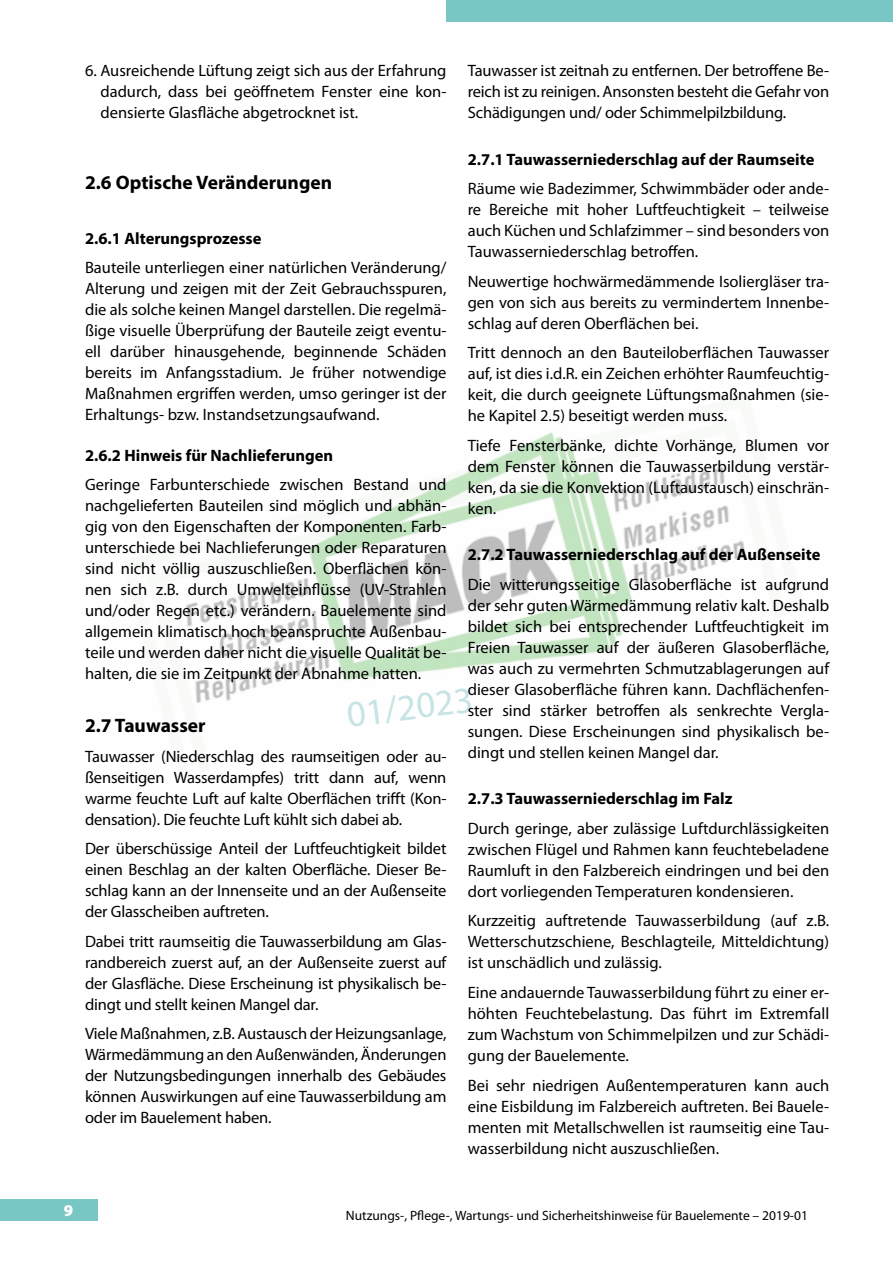
<style>
.page{position:relative;width:893px;height:1263px;background:#fff}
.page>*{position:absolute;margin:0;border:0;box-sizing:border-box;transform-origin:0 0}
.t1{font:37.05px "Myriad Pro";color:#c5e4e3}
.t2{font:700 19.5px "Myriad Pro";color:#000}
.t3{font:16.5px/21px "Myriad Pro";color:#000;text-align:justify}
.t4{font:700 16.5px "Myriad Pro";color:#000}
.t5{font:900 16.5px "Myriad Pro";color:#fff}
.t6{font:13.5px "Myriad Pro";color:#000}
</style>
<div class="page">
<div style="left:446px;top:0;width:447px;height:21px;background:#79c7c5"></div>
<div style="left:0;top:1199px;width:98px;height:21px;background:#79c7c5"></div>
<img style="left:186px;top:432px;width:559px;height:271px">
<p class="t3" style="left:100px;top:60px;width:348px;text-indent:-15px">6. Ausreichende Lüftung zeigt sich aus der Erfahrung dadurch, dass bei geöffnetem Fenster eine kon&shy;densierte Glasfläche abgetrocknet ist.</p>
<p class="t3" style="left:468px;top:60px;width:363px">Tauwasser ist zeitnah zu entfernen. Der betroffene Be&shy;reich ist zu reinigen. Ansonsten besteht die Gefahr von Schädigungen und/ oder Schimmelpilzbildung.</p>
<p class="t4" style="left:468px;top:148px;width:348px">2.7.1 Tauwasserniederschlag auf der Raumseite</p>
<p class="t3" style="left:468px;top:178px;width:363px">Räume wie Badezimmer, Schwimmbäder oder ande&shy;re Bereiche mit hoher Luftfeuchtigkeit – teilweise auch Küchen und Schlafzimmer – sind besonders von Tauwasserniederschlag betroffen.</p>
<p class="t3" style="left:468px;top:270px;width:363px">Neuwertige hochwärmedämmende Isoliergläser tra&shy;gen von sich aus bereits zu vermindertem Innenbe&shy;schlag auf deren Oberflächen bei.</p>
<p class="t3" style="left:468px;top:342px;width:363px">Tritt dennoch an den Bauteiloberflächen Tauwasser auf, ist dies i.d.R. ein Zeichen erhöhter Raumfeuchtig&shy;keit, die durch geeignete Lüftungsmaßnahmen (sie&shy;he Kapitel 2.5) beseitigt werden muss.</p>
<p class="t3" style="left:468px;top:434px;width:363px">Tiefe Fensterbänke, dichte Vorhänge, Blumen vor dem Fenster können die Tauwasserbildung verstär&shy;ken, da sie die Konvektion (Luftaustausch) einschrän&shy;ken.</p>
<p class="t4" style="left:468px;top:544px;width:354px">2.7.2 Tauwasserniederschlag auf der Außenseite</p>
<p class="t3" style="left:468px;top:574px;width:363px">Die witterungsseitige Glasoberfläche ist aufgrund der sehr guten Wärmedämmung relativ kalt. Deshalb bildet sich bei entsprechender Luftfeuchtigkeit im Freien Tauwasser auf der äußeren Glasoberfläche, was auch zu vermehrten Schmutzablagerungen auf dieser Glasoberfläche führen kann. Dachflächenfen&shy;ster sind stärker betroffen als senkrechte Vergla&shy;sungen. Diese Erscheinungen sind physikalisch be&shy;dingt und stellen keinen Mangel dar.</p>
<p class="t4" style="left:468px;top:788px;width:266px">2.7.3 Tauwasserniederschlag im Falz</p>
<p class="t3" style="left:468px;top:818px;width:363px">Durch geringe, aber zulässige Luftdurchlässigkeiten zwischen Flügel und Rahmen kann feuchtebeladene Raumluft in den Falzbereich eindringen und bei den dort vorliegenden Temperaturen kondensieren.</p>
<p class="t3" style="left:468px;top:910px;width:363px">Kurzzeitig auftretende Tauwasserbildung (auf z.B.<br>Wetterschutzschiene, Beschlagteile, Mitteldichtung) ist unschädlich und zulässig.</p>
<p class="t3" style="left:468px;top:982px;width:363px">Eine andauernde Tauwasserbildung führt zu einer er&shy;höhten Feuchtebelastung. Das führt im Extremfall zum Wachstum von Schimmelpilzen und zur Schädi&shy;gung der Bauelemente.</p>
<p class="t3" style="left:468px;top:1074px;width:363px">Bei sehr niedrigen Außentemperaturen kann auch eine Eisbildung im Falzbereich auftreten. Bei Bauele&shy;menten mit Metallschwellen ist raumseitig eine Tau&shy;wasserbildung nicht auszuschließen.</p>
<p class="t2" style="left:85px;top:169px;width:249px">2.6 Optische Veränderungen</p>
<p class="t4" style="left:85px;top:227px;width:178px">2.6.1 Alterungsprozesse</p>
<p class="t3" style="left:85px;top:257px;width:363px">Bauteile unterliegen einer natürlichen Veränderung/ Alterung und zeigen mit der Zeit Gebrauchsspuren, die als solche keinen Mangel darstellen. Die regelmä&shy;ßige visuelle Überprüfung der Bauteile zeigt eventu&shy;ell darüber hinausgehende, beginnende Schäden bereits im Anfangsstadium. Je früher notwendige Maßnahmen ergriffen werden, umso geringer ist der Erhaltungs- bzw. Instandsetzungsaufwand.</p>
<p class="t4" style="left:85px;top:445px;width:250px">2.6.2 Hinweis für Nachlieferungen</p>
<p class="t3" style="left:85px;top:473px;width:363px">Geringe Farbunterschiede zwischen Bestand und nachgelieferten Bauteilen sind möglich und abhän&shy;gig von den Eigenschaften der Komponenten. Farb&shy;unterschiede bei Nachlieferungen oder Reparaturen sind nicht völlig auszuschließen. Oberflächen kön&shy;nen sich z.B. durch Umwelteinflüsse (UV-Strahlen und/oder Regen etc.) verändern. Bauelemente sind allgemein klimatisch hoch beanspruchte Außenbau&shy;teile und werden daher nicht die visuelle Qualität be&shy;halten, die sie im Zeitpunkt der Abnahme hatten.</p>
<p class="t2" style="left:85px;top:713px;width:122px">2.7 Tauwasser</p>
<p class="t3" style="left:85px;top:745px;width:363px">Tauwasser (Niederschlag des raumseitigen oder au&shy;ßenseitigen Wasserdampfes) tritt dann auf, wenn warme feuchte Luft auf kalte Oberflächen trifft (Kon&shy;densation). Die feuchte Luft kühlt sich dabei ab.</p>
<p class="t3" style="left:85px;top:838px;width:363px">Der überschüssige Anteil der Luftfeuchtigkeit bildet einen Beschlag an der kalten Oberfläche. Dieser Be&shy;schlag kann an der Innenseite und an der Außenseite der Glasscheiben auftreten.</p>
<p class="t3" style="left:85px;top:930px;width:363px">Dabei tritt raumseitig die Tauwasserbildung am Glas&shy;randbereich zuerst auf, an der Außenseite zuerst auf der Glasfläche. Diese Erscheinung ist physikalisch be&shy;dingt und stellt keinen Mangel dar.</p>
<p class="t3" style="left:85px;top:1023px;width:363px">Viele Maßnahmen, z.B. Austausch der Heizungsanlage, Wärmedämmung an den Außenwänden, Änderungen der Nutzungsbedingungen innerhalb des Gebäudes können Auswirkungen auf eine Tauwasserbildung am oder im Bauelement haben.</p>
<h1 class="t1" style="left:344px;top:692px;width:128px;rotate:-7deg">01/2023</h1>
<p class="t5" style="left:64px;top:1199px;width:11px">9</p>
<p class="t6" style="left:346px;top:1207px;width:464px">Nutzungs-, Pflege-, Wartungs- und Sicherheitshinweise für Bauelemente – 2019-01</p>
</div>
